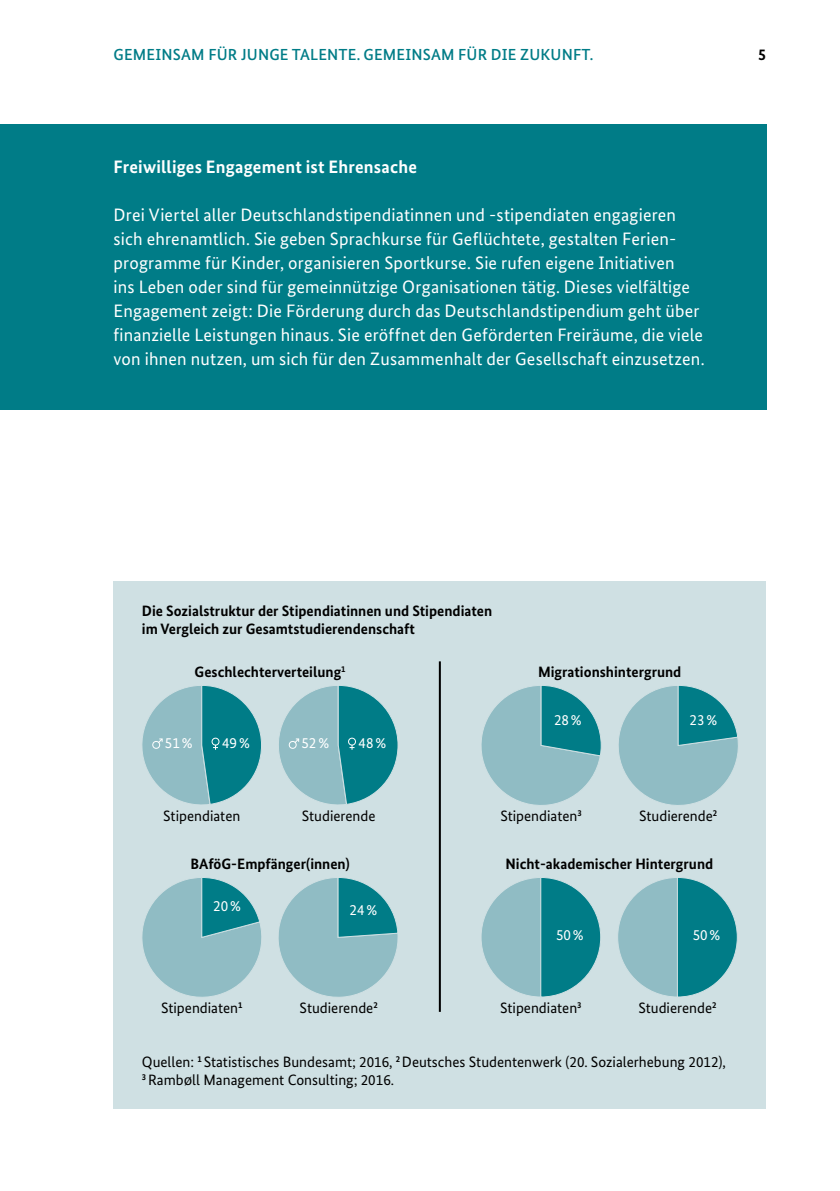
<style>
.page{position:relative;width:840px;height:1191px;background:#fff}
.page>*{position:absolute;margin:0;border:0;box-sizing:border-box;transform-origin:0 0}
.t1{font:18px/24px "Bundes Sans";letter-spacing:.01em;color:#fff}
.t2{font:700 18px "Bundes Sans";letter-spacing:.01em;color:#fff}
.t3{font:500 16px "Bundes Sans";letter-spacing:.01em;color:#007c87}
.t4{font:700 16px "Bundes Sans";color:#000}
.t5{font:15px/18px "Bundes Sans";color:#000}
.t6{font:700 15px/18px "Bundes Sans";color:#000}
.t7{font:15px "Bundes Sans";color:#fff}
</style>
<div class="page">
<div style="left:0;top:125px;width:765px;height:285px;background:#007c87"></div>
<div style="left:113px;top:581px;width:652px;height:527px;background:#cfe0e3"></div>
<svg style="left:142px;top:685px;width:120px;height:120px"></svg>
<svg style="left:279px;top:685px;width:119px;height:120px"></svg>
<svg style="left:481px;top:685px;width:121px;height:120px"></svg>
<svg style="left:618px;top:685px;width:120px;height:120px"></svg>
<svg style="left:278px;top:877px;width:120px;height:120px"></svg>
<svg style="left:142px;top:877px;width:120px;height:120px"></svg>
<hr style="left:438px;top:661px;width:2px;height:350px;background:#000">
<svg style="left:618px;top:877px;width:119px;height:120px"></svg>
<svg style="left:481px;top:877px;width:120px;height:120px"></svg>
<p class="t3" style="left:113px;top:45px;width:481px">GEMEINSAM FÜR JUNGE TALENTE. GEMEINSAM FÜR DIE ZUKUNFT.</p>
<p class="t4" style="left:757px;top:45px;width:9px">5</p>
<h3 class="t2" style="left:113px;top:156px;width:305px">Freiwilliges Engagement ist Ehrensache</h3>
<p class="t1" style="left:113px;top:202px;width:592px">Drei Viertel aller Deutschlandstipendiatinnen und -stipendiaten engagieren sich ehrenamtlich. Sie geben Sprachkurse für Geflüchtete, gestalten Ferien&shy;programme für Kinder, organisieren Sportkurse. Sie rufen eigene Initiativen<br>ins Leben oder sind für gemeinnützige Organisationen tätig. Dieses vielfältige Engagement zeigt: Die Förderung durch das Deutschlandstipendium geht über finanzielle Leistungen hinaus. Sie eröffnet den Geförderten Freiräume, die viele von ihnen nutzen, um sich für den Zusammenhalt der Gesellschaft einzusetzen.</p>
<h3 class="t6" style="left:142px;top:602px;width:351px">Die Sozialstruktur der Stipendiatinnen und Stipendiaten im Vergleich zur Gesamtstudierendenschaft</h3>
<h4 class="t6" style="left:194px;top:663px;width:152px">Geschlechterverteilung<sup>1</sup></h4>
<p class="t7" style="left:165px;top:734px;width:29px">51 %</p>
<p class="t7" style="left:222px;top:734px;width:29px">49 %</p>
<p class="t7" style="left:301px;top:734px;width:29px">52 %</p>
<p class="t7" style="left:358px;top:734px;width:29px">48 %</p>
<h4 class="t6" style="left:537px;top:663px;width:145px">Migrationshintergrund</h4>
<p class="t7" style="left:553px;top:711px;width:29px">28 %</p>
<p class="t7" style="left:689px;top:711px;width:29px">23 %</p>
<p class="t5" style="left:163px;top:807px;width:79px">Stipendiaten</p>
<p class="t5" style="left:302px;top:807px;width:75px">Studierende</p>
<h4 class="t6" style="left:190px;top:855px;width:161px">BAföG-Empfänger(innen)</h4>
<p class="t7" style="left:213px;top:897px;width:29px">20 %</p>
<p class="t7" style="left:349px;top:901px;width:29px">24 %</p>
<p class="t5" style="left:500px;top:807px;width:83px">Stipendiaten<sup>3</sup></p>
<p class="t5" style="left:639px;top:807px;width:80px">Studierende<sup>2</sup></p>
<h4 class="t6" style="left:505px;top:855px;width:209px">Nicht-akademischer Hintergrund</h4>
<p class="t7" style="left:555px;top:926px;width:29px">50 %</p>
<p class="t7" style="left:692px;top:926px;width:29px">50 %</p>
<p class="t5" style="left:161px;top:999px;width:83px">Stipendiaten<sup>1</sup></p>
<p class="t5" style="left:299px;top:999px;width:80px">Studierende<sup>2</sup></p>
<p class="t5" style="left:500px;top:999px;width:83px">Stipendiaten<sup>3</sup></p>
<p class="t5" style="left:638px;top:999px;width:80px">Studierende<sup>2</sup></p>
<p class="t5" style="left:142px;top:1052px;width:585px">Quellen: <sup>1</sup> Statistisches Bundesamt; 2016, <sup>2</sup> Deutsches Studentenwerk (20. Sozialerhebung 2012),<br><sup>3</sup> RambØll Management Consulting; 2016.</p>
</div>
